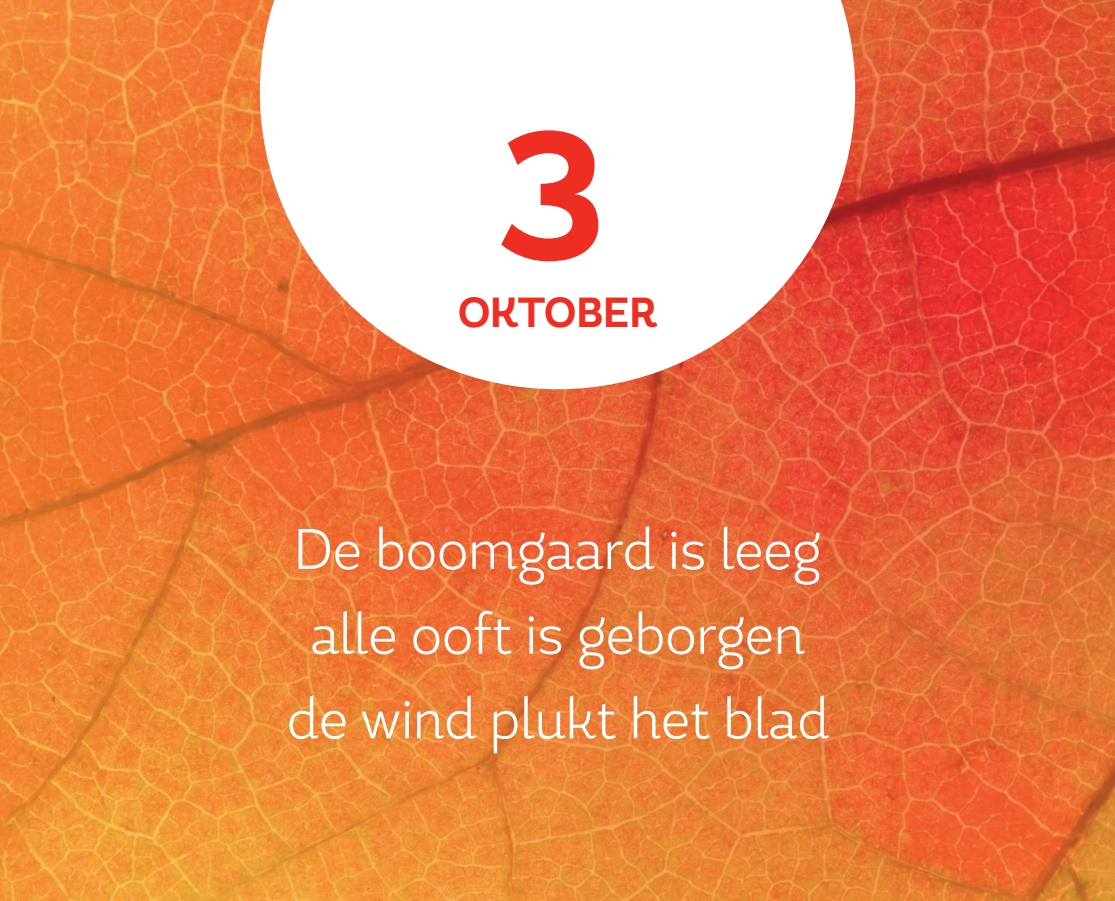
<style>
.page{position:relative;width:1115px;height:901px;background:#fff}
.page>*{position:absolute;margin:0;border:0;box-sizing:border-box;transform-origin:0 0}
.t1{font:700 180px "Magallanes Cond";color:#ee2e22}
.t2{font:300 57px/84.6px "Magallanes Cond";color:#fff;text-align:center}
.t3{font:700 42px "Magallanes Cond";color:#ee2e22}
</style>
<div class="page">
<img style="left:0;top:0;width:1115px;height:901px">
<svg style="left:260px;top:0;width:595px;height:389px"></svg>
<svg style="left:0;top:0;width:7px;height:8px"></svg>
<svg style="left:0;top:897px;width:7px;height:4px"></svg>
<svg style="left:1108px;top:0;width:7px;height:8px"></svg>
<svg style="left:1108px;top:897px;width:7px;height:4px"></svg>
<h1 class="t1" style="left:498px;top:82px;width:108px">3</h1>
<p class="t3" style="left:458px;top:286px;width:201px">OKTOBER</p>
<p class="t2" style="left:287px;top:507px;width:544px">De boomgaard is leeg alle ooft is geborgen de wind plukt het blad</p>
</div>
